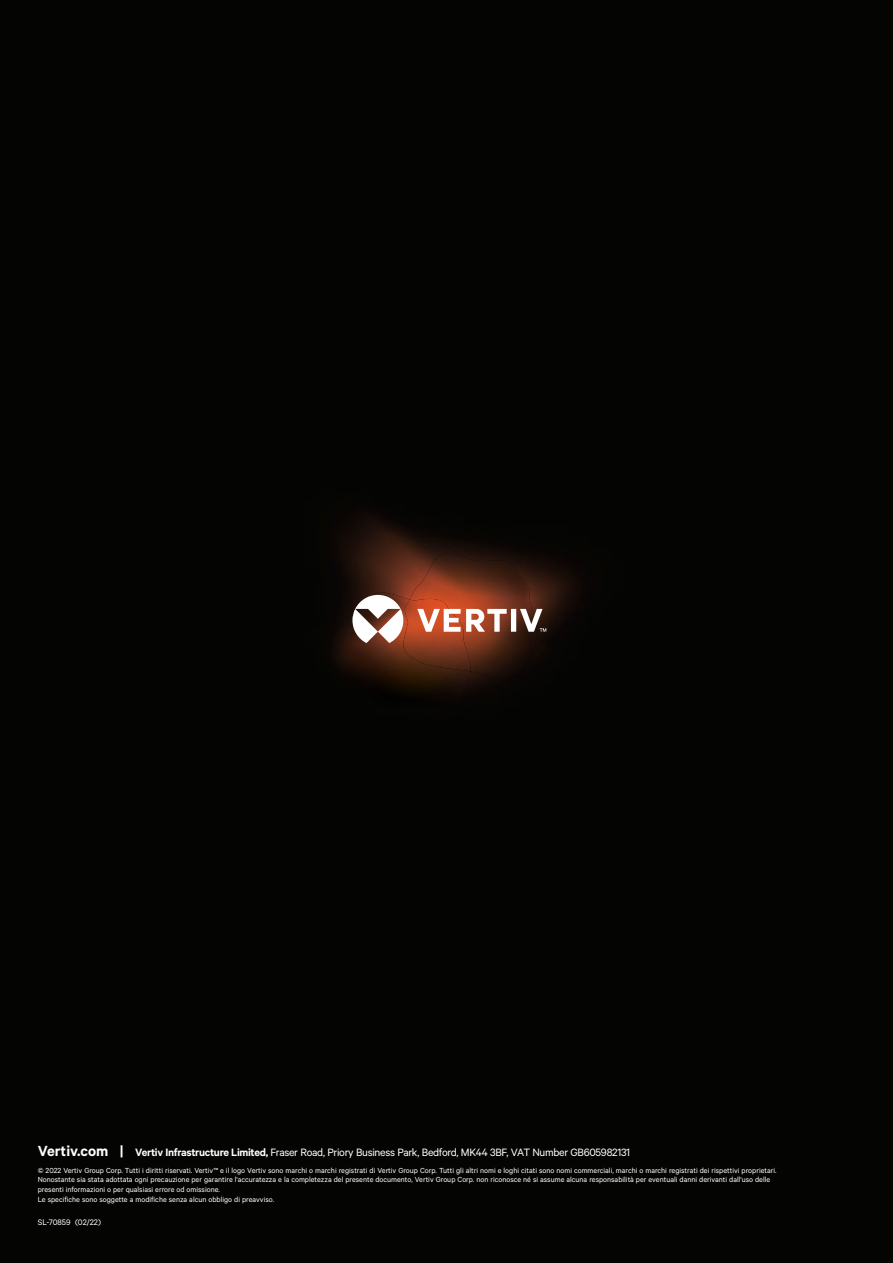
<style>
.page{position:relative;width:893px;height:1263px;background:#040503}
.page>*{position:absolute;margin:0;border:0;box-sizing:border-box;transform-origin:0 0}
.t1{font:12px "Calibre";letter-spacing:-.025em;color:#fff}
.t2{font:9px "Calibre";color:#fff}
.t3{font:8.25px/9.8px "Calibre";color:#fff}
.s1{font-weight:600;font-size:16.5px}
.s2{font-weight:600}
</style>
<div class="page">
<img style="left:331px;top:513px;width:250px;height:179px">
<img style="left:410px;top:554px;width:127px;height:126px">
<img style="left:337px;top:592px;width:133px;height:105px">
<img style="left:402px;top:643px;width:68px;height:28px">
<svg style="left:352px;top:595px;width:194px;height:48px;background:#ad7462"></svg>
<h1 class="t1" style="left:38px;top:1145px;width:594px"><span class="s1">Vertiv.com |</span> <span class="s2">Vertiv Infrastructure Limited,</span> Fraser Road, Priory Business Park, Bedford, MK44 3BF, VAT Number GB605982131</h1>
<p class="t3" style="left:38px;top:1165px;width:740px">© 2022 Vertiv Group Corp. Tutti i diritti riservati. Vertiv™ e il logo Vertiv sono marchi o marchi registrati di Vertiv Group Corp. Tutti gli altri nomi e loghi citati sono nomi commerciali, marchi o marchi registrati dei rispettivi proprietari.<br>Nonostante sia stata adottata ogni precauzione per garantire l'accuratezza e la completezza del presente documento, Vertiv Group Corp. non riconosce né si assume alcuna responsabilità per eventuali danni derivanti dall'uso delle presenti informazioni o per qualsiasi errore od omissione.<br>Le specifiche sono soggette a modifiche senza alcun obbligo di preavviso.</p>
<p class="t2" style="left:38px;top:1217px;width:65px">SL-70859 (02/22)</p>
</div>
